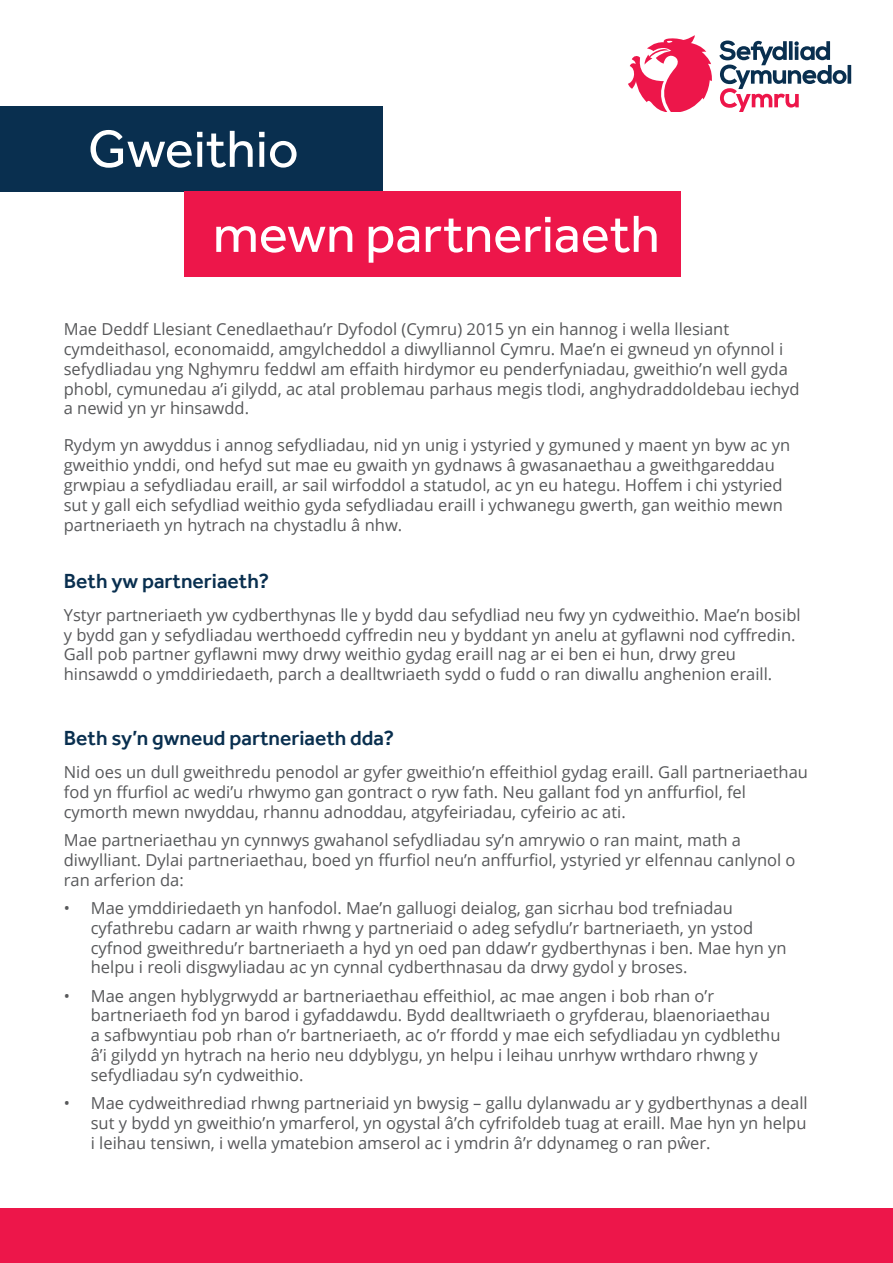
<style>
.page{position:relative;width:893px;height:1263px;background:#fff}
.page>*{position:absolute;margin:0;border:0;box-sizing:border-box;transform-origin:0 0}
.t1{font:54px "Effra";color:#fff}
.t2{font:500 21px "Effra";color:#092f4f}
.t3{font:16.5px/19.8px "Open Sans";color:#57585a}
</style>
<div class="page">
<svg style="left:628px;top:35px;width:84px;height:77px"></svg>
<svg style="left:847px;top:65px;width:4px;height:19px"></svg>
<svg style="left:719px;top:41px;width:127px;height:71px"></svg>
<div style="left:0;top:106px;width:383px;height:85px;background:#092f4f"></div>
<div style="left:0;top:1209px;width:893px;height:54px;background:#ed164a"></div>
<div style="left:184px;top:191px;width:496px;height:85px;background:#ed164a"></div>
<p class="t1" style="left:88px;top:117px;width:212px">Gweithio</p>
<p class="t1" style="left:213px;top:202px;width:448px">mewn partneriaeth</p>
<p class="t3" style="left:64px;top:319px;width:737px">Mae Deddf Llesiant Cenedlaethau’r Dyfodol (Cymru) 2015 yn ein hannog i wella llesiant cymdeithasol, economaidd, amgylcheddol a diwylliannol Cymru. Mae’n ei gwneud yn ofynnol i sefydliadau yng Nghymru feddwl am effaith hirdymor eu penderfyniadau, gweithio’n well gyda phobl, cymunedau a’i gilydd, ac atal problemau parhaus megis tlodi, anghydraddoldebau iechyd a newid yn yr hinsawdd.</p>
<p class="t3" style="left:64px;top:435px;width:728px">Rydym yn awyddus i annog sefydliadau, nid yn unig i ystyried y gymuned y maent yn byw ac yn gweithio ynddi, ond hefyd sut mae eu gwaith yn gydnaws â gwasanaethau a gweithgareddau grwpiau a sefydliadau eraill, ar sail wirfoddol a statudol, ac yn eu hategu. Hoffem i chi ystyried sut y gall eich sefydliad weithio gyda sefydliadau eraill i ychwanegu gwerth, gan weithio mewn partneriaeth yn hytrach na chystadlu â nhw.</p>
<p class="t2" style="left:64px;top:568px;width:207px">Beth yw partneriaeth?</p>
<p class="t3" style="left:64px;top:604px;width:738px">Ystyr partneriaeth yw cydberthynas lle y bydd dau sefydliad neu fwy yn cydweithio. Mae’n bosibl y bydd gan y sefydliadau werthoedd cyffredin neu y byddant yn anelu at gyflawni nod cyffredin.<br>Gall pob partner gyflawni mwy drwy weithio gydag eraill nag ar ei ben ei hun, drwy greu hinsawdd o ymddiriedaeth, parch a dealltwriaeth sydd o fudd o ran diwallu anghenion eraill.</p>
<p class="t2" style="left:64px;top:726px;width:332px">Beth sy’n gwneud partneriaeth dda?</p>
<p class="t3" style="left:64px;top:762px;width:746px">Nid oes un dull gweithredu penodol ar gyfer gweithio’n effeithiol gydag eraill. Gall partneriaethau fod yn ffurfiol ac wedi’u rhwymo gan gontract o ryw fath. Neu gallant fod yn anffurfiol, fel cymorth mewn nwyddau, rhannu adnoddau, atgyfeiriadau, cyfeirio ac ati.</p>
<p class="t3" style="left:64px;top:830px;width:733px">Mae partneriaethau yn cynnwys gwahanol sefydliadau sy’n amrywio o ran maint, math a diwylliant. Dylai partneriaethau, boed yn ffurfiol neu’n anffurfiol, ystyried yr elfennau canlynol o ran arferion da:</p>
<p class="t3" style="left:91px;top:897px;width:697px;text-indent:-27px">• Mae ymddiriedaeth yn hanfodol. Mae’n galluogi deialog, gan sicrhau bod trefniadau cyfathrebu cadarn ar waith rhwng y partneriaid o adeg sefydlu’r bartneriaeth, yn ystod cyfnod gweithredu’r bartneriaeth a hyd yn oed pan ddaw’r gydberthynas i ben. Mae hyn yn helpu i reoli disgwyliadau ac yn cynnal cydberthnasau da drwy gydol y broses.</p>
<p class="t3" style="left:91px;top:985px;width:691px;text-indent:-27px">• Mae angen hyblygrwydd ar bartneriaethau effeithiol, ac mae angen i bob rhan o’r bartneriaeth fod yn barod i gyfaddawdu. Bydd dealltwriaeth o gryfderau, blaenoriaethau a safbwyntiau pob rhan o’r bartneriaeth, ac o’r ffordd y mae eich sefydliadau yn cydblethu â’i gilydd yn hytrach na herio neu ddyblygu, yn helpu i leihau unrhyw wrthdaro rhwng y sefydliadau sy’n cydweithio.</p>
<p class="t3" style="left:91px;top:1093px;width:718px;text-align:justify;text-indent:-27px">• Mae cydweithrediad rhwng partneriaid yn bwysig – gallu dylanwadu ar y gydberthynas a deall sut y bydd yn gweithio’n ymarferol, yn ogystal â’ch cyfrifoldeb tuag at eraill. Mae hyn yn helpu i leihau tensiwn, i wella ymatebion amserol ac i ymdrin â’r ddynameg o ran pŵer.</p>
</div>
